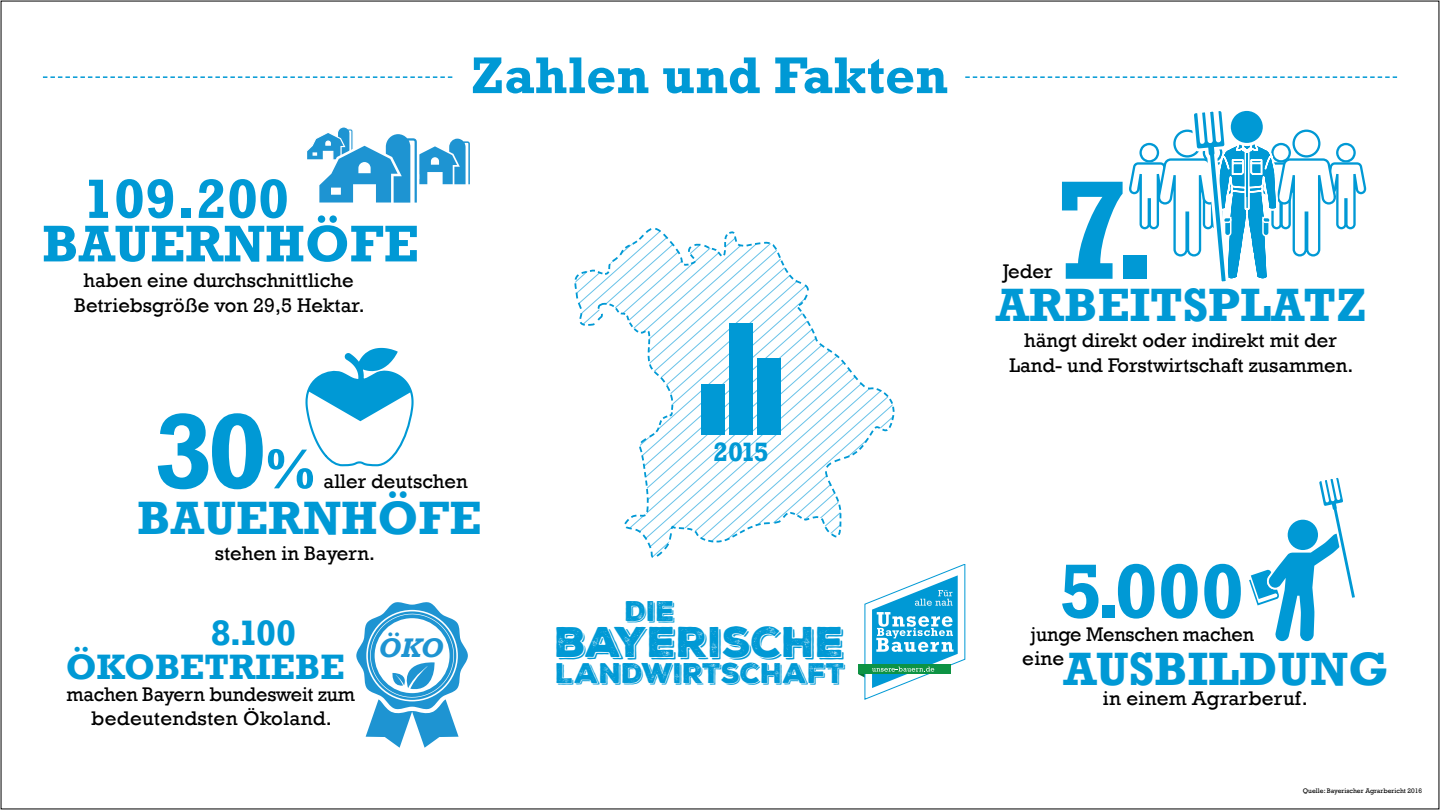
<style>
.page{position:relative;width:1440px;height:810px;background:#fff}
.page>*{position:absolute;margin:0;border:0;box-sizing:border-box;transform-origin:0 0}
.t1{font:700 142.88px "Rockwell";color:#0099d5}
.t2{font:700 108.68px "Rockwell";color:#0099d5}
.t3{font:700 78.3px "Rockwell";color:#0099d5}
.t4{font:700 56.25px "Rockwell";color:#0099d5}
.t5{font:700 52.5px "Rockwell";color:#0099d5}
.t6{font:700 48px "Rockwell";color:#0099d5}
.t7{font:41.62px "Nexa Rust Sans Black Shadow 01";color:#0099d5}
.t8{font:700 36.22px/34.5px "Rockwell";color:#0099d5}
.t9{font:27.6px "Nexa Rust Sans Black Shadow 01";color:#0099d5}
.t10{font:italic 700 27.6px "Rockwell";color:#1e94d2}
.t11{font:700 27.22px "Rockwell";color:#0099d5}
.t12{font:20.25px/24.3px "Rockwell";color:#000;text-align:center}
.t13{font:6.75px "Rockwell";color:#000}
.s1{font-size:57.07px}
</style>
<div class="page">
<svg style="left:305px;top:347px;width:163px;height:401px"></svg>
<svg style="left:307px;top:127px;width:163px;height:76px"></svg>
<svg style="left:1129px;top:110px;width:237px;height:172px"></svg>
<svg style="left:647px;top:228px;width:318px;height:471px"></svg>
<svg style="left:574px;top:230px;width:321px;height:330px"></svg>
<div style="left:701px;top:384px;width:23px;height:51px;background:#0099d5"></div>
<div style="left:729px;top:323px;width:24px;height:112px;background:#0099d5"></div>
<div style="left:757px;top:358px;width:24px;height:77px;background:#0099d5"></div>
<svg style="left:1249px;top:477px;width:106px;height:165px"></svg>
<svg style="left:43px;top:76px;width:1354px;height:2px"></svg>
<div style="left:455px;top:57px;width:508px;height:37px;background:#fff"></div>
<h3 class="t4" style="left:83px;top:165px;width:208px">109.200</h3>
<h3 class="t5" style="left:42px;top:212px;width:378px">BAUERNHÖFE</h3>
<p class="t12" style="left:74px;top:269px;width:292px">haben eine durchschnittliche<br>Betriebsgröße von 29,5 Hektar.</p>
<h3 class="t5" style="left:470px;top:44px;width:479px">Zahlen und Fakten</h3>
<h2 class="t2" style="left:154px;top:386px;width:165px">30<span class="s1">%</span></h2>
<p class="t12" style="left:324px;top:469px;width:146px">aller deutschen</p>
<h3 class="t6" style="left:137px;top:489px;width:346px">BAUERNHÖFE</h3>
<p class="t12" style="left:215px;top:541px;width:162px">stehen in Bayern.</p>
<h3 class="t8" style="left:66px;top:615px;width:280px;text-indent:145px">8.100<br>ÖKOBETRIEBE</h3>
<p class="t12" style="left:67px;top:682px;width:290px">machen Bayern bundesweit zum bedeutendsten Ökoland.</p>
<h3 class="t10" style="left:378px;top:632px;width:66px">ÖKO</h3>
<h3 class="t11" style="left:713px;top:435px;width:57px">2015</h3>
<h3 class="t9" style="left:625px;top:592px;width:52px">DIE</h3>
<h3 class="t7" style="left:555px;top:614px;width:291px">BAYERISCHE</h3>
<h3 class="t9" style="left:555px;top:655px;width:291px">LANDWIRTSCHAFT</h3>
<p class="t12" style="left:1003px;top:260px;width:51px">Jeder</p>
<h1 class="t1" style="left:1052px;top:144px;width:110px">7.</h1>
<h3 class="t6" style="left:996px;top:276px;width:373px">ARBEITSPLATZ</h3>
<p class="t12" style="left:1010px;top:329px;width:345px">hängt direkt oder indirekt mit der<br>Land- und Forstwirtschaft zusammen.</p>
<h3 class="t3" style="left:1059px;top:544px;width:186px">5.000</h3>
<p class="t12" style="left:1022px;top:622px;width:233px;text-align:left;text-indent:8px">junge Menschen machen eine</p>
<h3 class="t6" style="left:1063px;top:640px;width:327px">AUSBILDUNG</h3>
<p class="t12" style="left:1103px;top:686px;width:207px">in einem Agrarberuf.</p>
<p class="t13" style="left:1303px;top:787px;width:121px">Quelle: Bayerischer Agrarbericht 2016</p>
</div>
